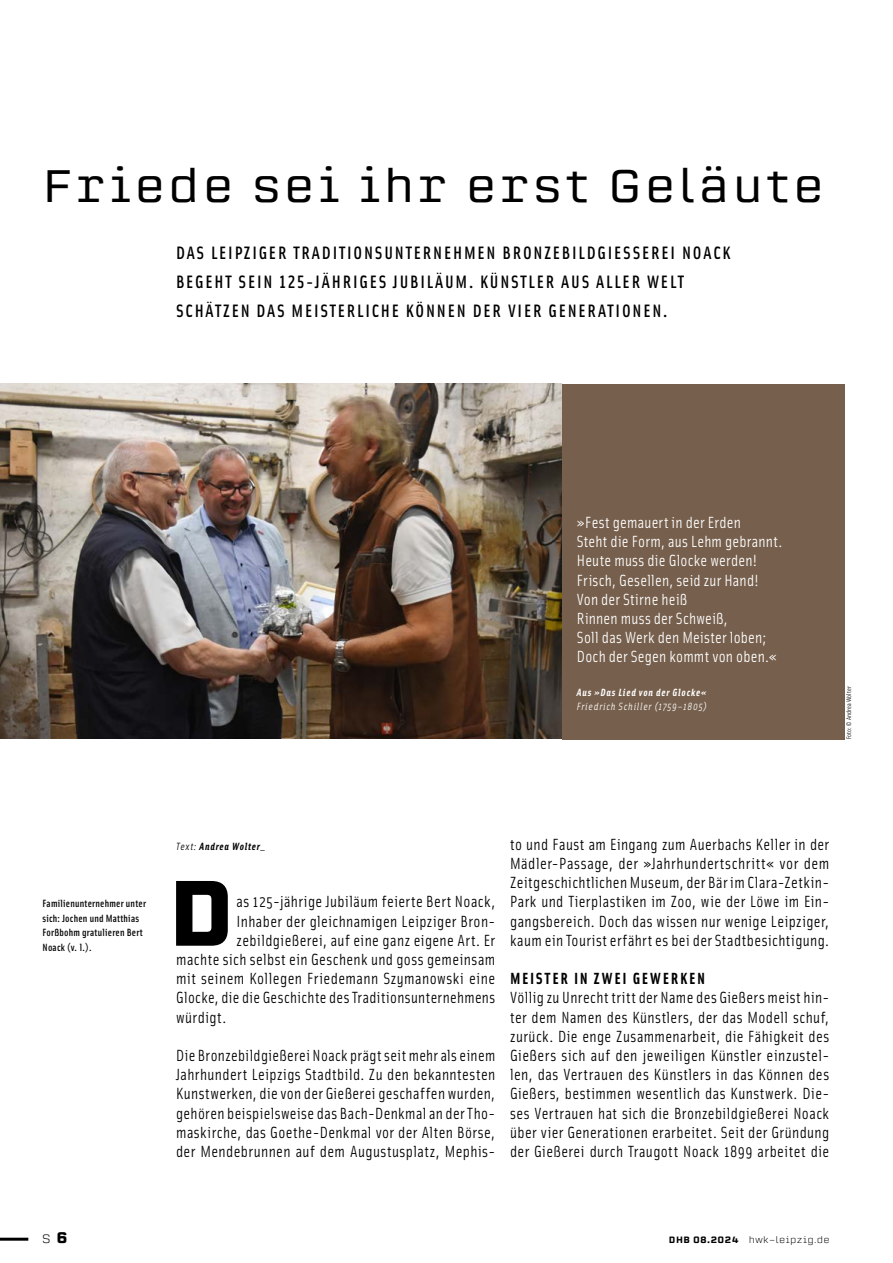
<style>
.page{position:relative;width:893px;height:1263px;background:#fff}
.page>*{position:absolute;margin:0;border:0;box-sizing:border-box;transform-origin:0 0}
.t1{font:700 90.75px "Erbaum";color:#000}
.t2{font:45px "Erbaum";letter-spacing:.06em;color:#000}
.t3{font:500 18px/28.8px "Solex OT";letter-spacing:.1em;color:#000}
.t4{font:16.2px/19.2px "Solex OT";letter-spacing:.025em;color:#000;text-align:justify}
.t5{font:16.2px/19.2px "Solex OT";letter-spacing:.015em;color:#fff}
.t6{font:700 16.2px "Solex OT";letter-spacing:.1em;color:#000}
.t7{font:300 12px "Erbaum";color:#000}
.t8{font:500 10.5px/14.4px "Solex OT";letter-spacing:.02em;color:#000}
.t9{font:italic 10.5px "Solex OT";letter-spacing:.075em;color:#fff}
.t10{font:italic 700 10.5px "Solex OT";letter-spacing:.08em;color:#fff}
.t11{font:italic 700 10.5px "Solex OT";letter-spacing:.075em;color:#000}
.t12{font:300 9px "Erbaum";letter-spacing:.03em;color:#000}
.t13{font:6.75px "Solex OT";letter-spacing:.01em;color:#000}
.s1{font-weight:400}
.s2{font-weight:700;font-size:15px}
.s3{font-weight:500}
</style>
<div class="page">
<hr style="left:0;top:1238px;width:28px;height:3px;background:#000">
<img style="left:0;top:384px;width:562px;height:355px">
<div style="left:562px;top:384px;width:282px;height:355px;background:#765f4c"></div>
<h2 class="t2" style="left:43px;top:155px;width:783px">Friede sei ihr erst Geläute</h2>
<p class="t3" style="left:176px;top:238px;width:556px">DAS LEIPZIGER TRADITIONSUNTERNEHMEN BRONZEBILDGIESSEREI NOACK<br>BEGEHT SEIN 125-JÄHRIGES JUBILÄUM. KÜNSTLER AUS ALLER WELT<br>SCHÄTZEN DAS MEISTERLICHE KÖNNEN DER VIER GENERATIONEN.</p>
<p class="t5" style="left:577px;top:512px;width:207px">»Fest gemauert in der Erden<br>Steht die Form, aus Lehm gebrannt.<br>Heute muss die Glocke werden!<br>Frisch, Gesellen, seid zur Hand!<br>Von der Stirne heiß<br>Rinnen muss der Schweiß,<br>Soll das Werk den Meister loben;<br>Doch der Segen kommt von oben.«</p>
<p class="t10" style="left:577px;top:686px;width:131px">Aus »Das Lied von der Glocke«</p>
<p class="t9" style="left:577px;top:700px;width:132px">Friedrich Schiller (1759–1805)</p>
<p class="t13" style="left:844px;top:739px;width:54px;rotate:-90deg">Foto: © Andrea Wolter</p>
<p class="t8" style="left:43px;top:896px;width:105px">Familienunternehmer unter sich: Jochen und Matthias<br>Forßbohm gratulieren Bert<br>Noack (v. l.).</p>
<p class="t11" style="left:176px;top:839px;width:91px"><span class="s1">Text:</span> Andrea Wolter_</p>
<h1 class="t1" style="left:168px;top:848px;width:68px">D</h1>
<p class="t4" style="left:237px;top:891px;width:260px">as 125-jährige Jubiläum feierte Bert Noack,</p>
<p class="t4" style="left:237px;top:911px;width:260px">Inhaber der gleichnamigen Leipziger Bron-</p>
<p class="t4" style="left:237px;top:930px;width:260px">zebildgießerei, auf eine ganz eigene Art. Er</p>
<p class="t4" style="left:176px;top:949px;width:321px">machte sich selbst ein Geschenk und goss gemeinsam</p>
<p class="t4" style="left:176px;top:968px;width:321px">mit seinem Kollegen Friedemann Szymanowski eine</p>
<p class="t4" style="left:176px;top:987px;width:321px">Glocke, die die Geschichte des Traditionsunternehmens</p>
<p class="t4" style="left:176px;top:1007px;width:52px">würdigt.</p>
<p class="t4" style="left:176px;top:1045px;width:321px">Die Bronzebildgießerei Noack prägt seit mehr als einem Jahrhundert Leipzigs Stadtbild. Zu den bekanntesten Kunstwerken, die von der Gießerei geschaffen wurden, gehören beispielsweise das Bach-Denkmal an der Tho&shy;maskirche, das Goethe-Denkmal vor der Alten Börse, der Mendebrunnen auf dem Augustusplatz, Mephis-</p>
<p class="t4" style="left:510px;top:834px;width:321px">to und Faust am Eingang zum Auerbachs Keller in der Mädler-Passage, der »Jahrhundertschritt« vor dem Zeitgeschichtlichen Museum, der Bär im Clara-Zetkin-Park und Tierplastiken im Zoo, wie der Löwe im Ein&shy;gangsbereich. Doch das wissen nur wenige Leipziger, kaum ein Tourist erfährt es bei der Stadtbesichtigung.</p>
<p class="t6" style="left:510px;top:968px;width:197px">MEISTER IN ZWEI GEWERKEN</p>
<p class="t4" style="left:510px;top:987px;width:321px">Völlig zu Unrecht tritt der Name des Gießers meist hin&shy;ter dem Namen des Künstlers, der das Modell schuf, zurück. Die enge Zusammenarbeit, die Fähigkeit des Gießers sich auf den jeweiligen Künstler einzustel&shy;len, das Vertrauen des Künstlers in das Können des Gießers, bestimmen wesentlich das Kunstwerk. Die&shy;ses Vertrauen hat sich die Bronzebildgießerei Noack über vier Generationen erarbeitet. Seit der Gründung der Gießerei durch Traugott Noack 1899 arbeitet die</p>
<p class="t7" style="left:42px;top:1231px;width:28px">S <span class="s2">6</span></p>
<p class="t12" style="left:669px;top:1234px;width:162px"><span class="s3">DHB 08.2024</span> hwk-leipzig.de</p>
</div>
